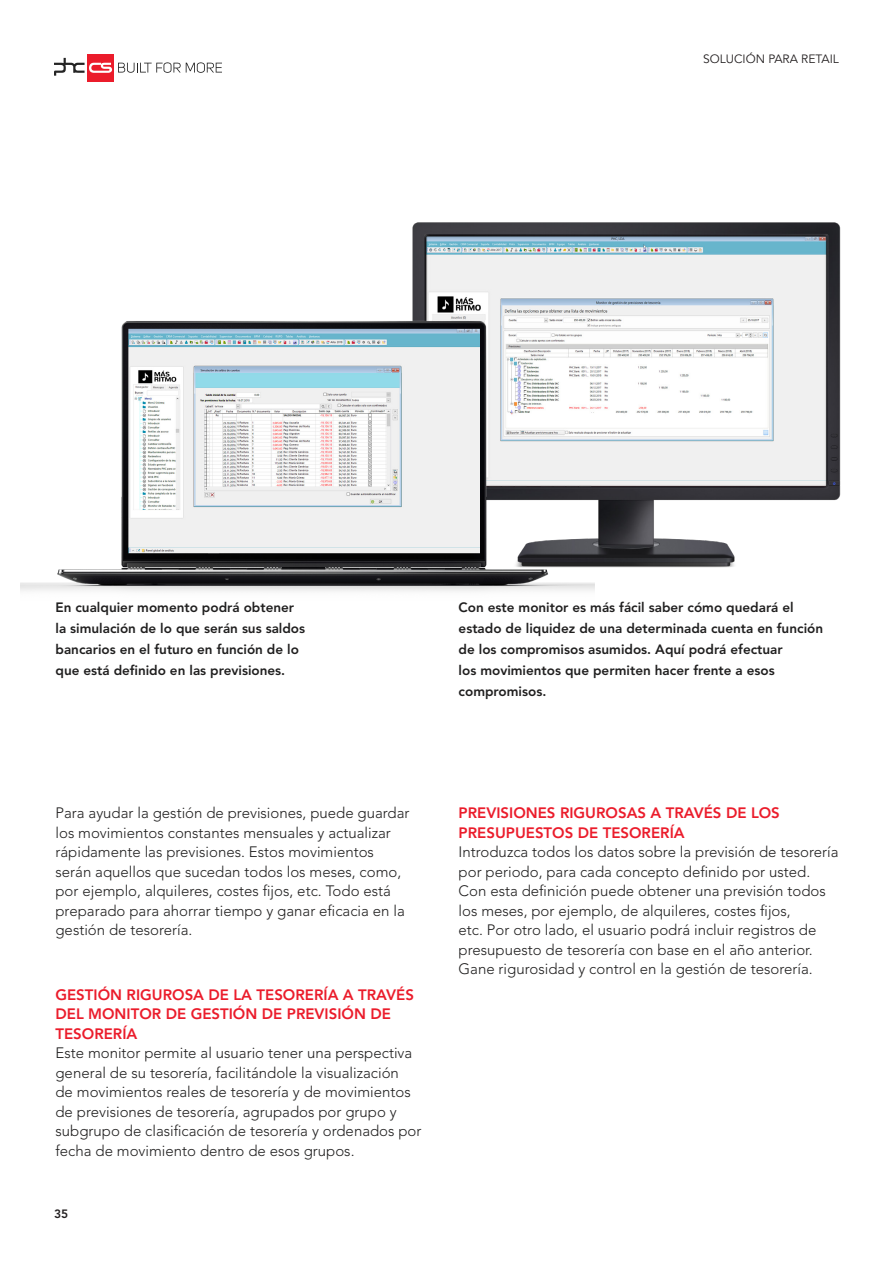
<style>
.page{position:relative;width:893px;height:1263px;background:#fff}
.page>*{position:absolute;margin:0;border:0;box-sizing:border-box;transform-origin:0 0}
.t1{font:300 15px/19.5px "Avenir LT Std";color:#201f1f}
.t2{font:800 15px/19.5px "Avenir LT Std";color:#eb1c2b}
.t3{font:800 13.5px/21px "Avenir LT Std";color:#201f1f}
.t4{font:12px "Avenir LT Std";color:#231f20}
.t5{font:800 12px "Avenir LT Std";color:#231f20}
</style>
<div class="page">
<svg style="left:118px;top:62px;width:104px;height:11px"></svg>
<div style="left:87px;top:54px;width:27px;height:27px;background:#eb1c2b"></div>
<svg style="left:54px;top:58px;width:58px;height:18px"></svg>
<img style="left:412px;top:222px;width:429px;height:363px">
<img style="left:21px;top:293px;width:573px;height:299px">
<p class="t4" style="left:703px;top:52px;width:137px">SOLUCIÓN PARA RETAIL</p>
<p class="t3" style="left:55px;top:597px;width:251px">En cualquier momento podrá obtener la simulación de lo que serán sus saldos bancarios en el futuro en función de lo que está definido en las previsiones.</p>
<p class="t3" style="left:459px;top:597px;width:366px">Con este monitor es más fácil saber cómo quedará el estado de liquidez de una determinada cuenta en función de los compromisos asumidos. Aquí podrá efectuar<br>los movimientos que permiten hacer frente a esos compromisos.</p>
<p class="t1" style="left:55px;top:803px;width:356px">Para ayudar la gestión de previsiones, puede guardar los movimientos constantes mensuales y actualizar rápidamente las previsiones. Estos movimientos serán aquellos que sucedan todos los meses, como, por ejemplo, alquileres, costes fijos, etc. Todo está preparado para ahorrar tiempo y ganar eficacia en la gestión de tesorería.</p>
<p class="t2" style="left:55px;top:985px;width:360px">GESTIÓN RIGUROSA DE LA TESORERÍA A TRAVÉS<br>DEL MONITOR DE GESTIÓN DE PREVISIÓN DE<br>TESORERÍA</p>
<p class="t1" style="left:55px;top:1043px;width:368px">Este monitor permite al usuario tener una perspectiva general de su tesorería, facilitándole la visualización<br>de movimientos reales de tesorería y de movimientos de previsiones de tesorería, agrupados por grupo y subgrupo de clasificación de tesorería y ordenados por fecha de movimiento dentro de esos grupos.</p>
<p class="t5" style="left:54px;top:1207px;width:16px">35</p>
<p class="t2" style="left:459px;top:803px;width:323px">PREVISIONES RIGUROSAS A TRAVÉS DE LOS<br>PRESUPUESTOS DE TESORERÍA</p>
<p class="t1" style="left:459px;top:842px;width:381px">Introduzca todos los datos sobre la previsión de tesorería por periodo, para cada concepto definido por usted.<br>Con esta definición puede obtener una previsión todos los meses, por ejemplo, de alquileres, costes fijos,<br>etc. Por otro lado, el usuario podrá incluir registros de presupuesto de tesorería con base en el año anterior.<br>Gane rigurosidad y control en la gestión de tesorería.</p>
</div>
